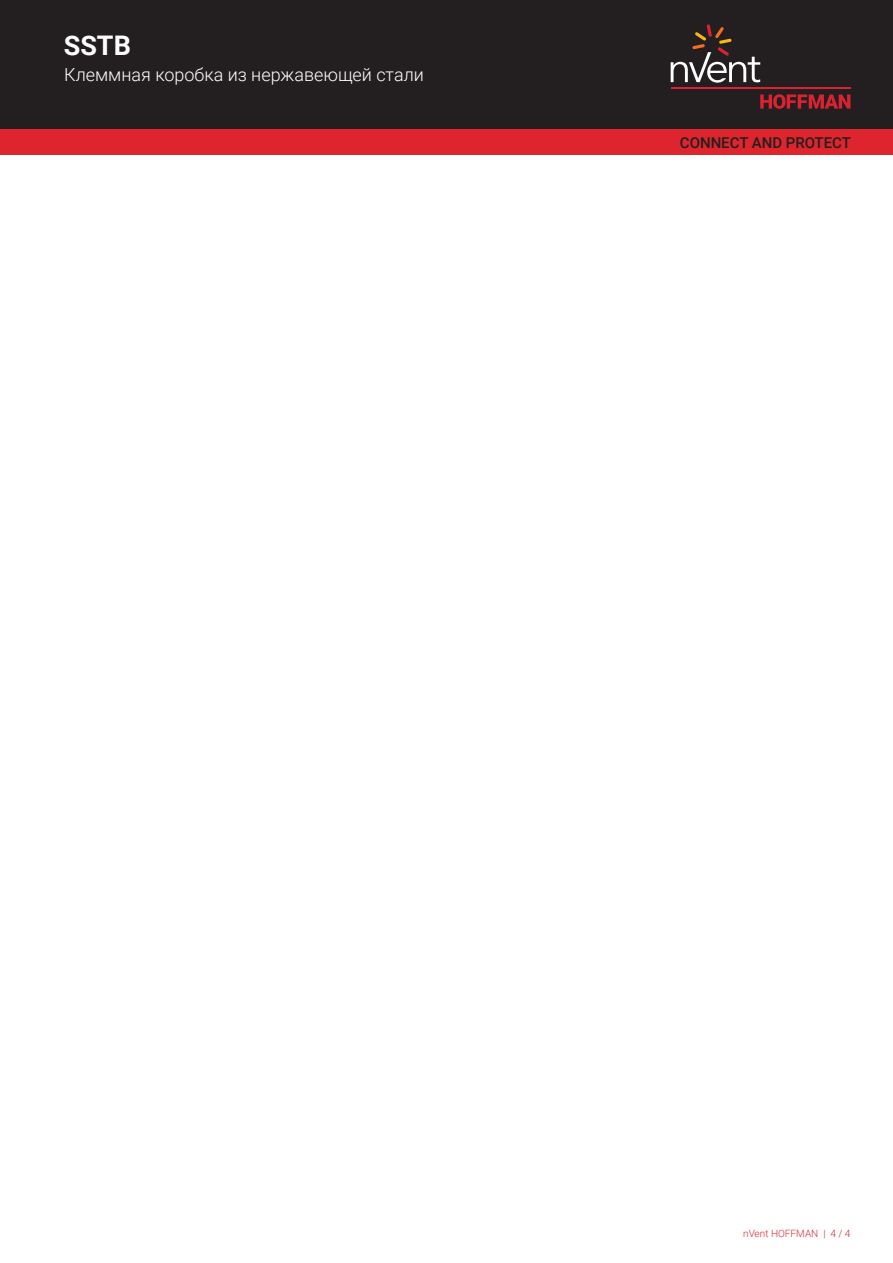
<style>
.page{position:relative;width:893px;height:1263px;background:#fff}
.page>*{position:absolute;margin:0;border:0;box-sizing:border-box;transform-origin:0 0}
.t1{font:700 27px "Roboto";color:#fff}
.t2{font:300 18px "Roboto";color:#fff}
.t3{font:500 15px "Roboto";color:#231f20}
.t4{font:300 10.05px "Roboto";color:#de252e}
</style>
<div class="page">
<div style="left:0;top:0;width:893px;height:129px;background:#231f20"></div>
<svg style="left:760px;top:94px;width:90px;height:15px"></svg>
<hr style="left:671px;top:88px;width:179px;height:1px;background:#db2230">
<svg style="left:671px;top:24px;width:89px;height:59px"></svg>
<div style="left:0;top:129px;width:893px;height:26px;background:#de252e"></div>
<h1 class="t1" style="left:64px;top:27px;width:69px">SSTB</h1>
<p class="t2" style="left:64px;top:62px;width:361px">Клеммная коробка из нержавеющей стали</p>
<p class="t3" style="left:680px;top:132px;width:173px">CONNECT AND PROTECT</p>
<p class="t4" style="left:743px;top:1226px;width:109px">nVent HOFFMAN | 4 / 4</p>
</div>
